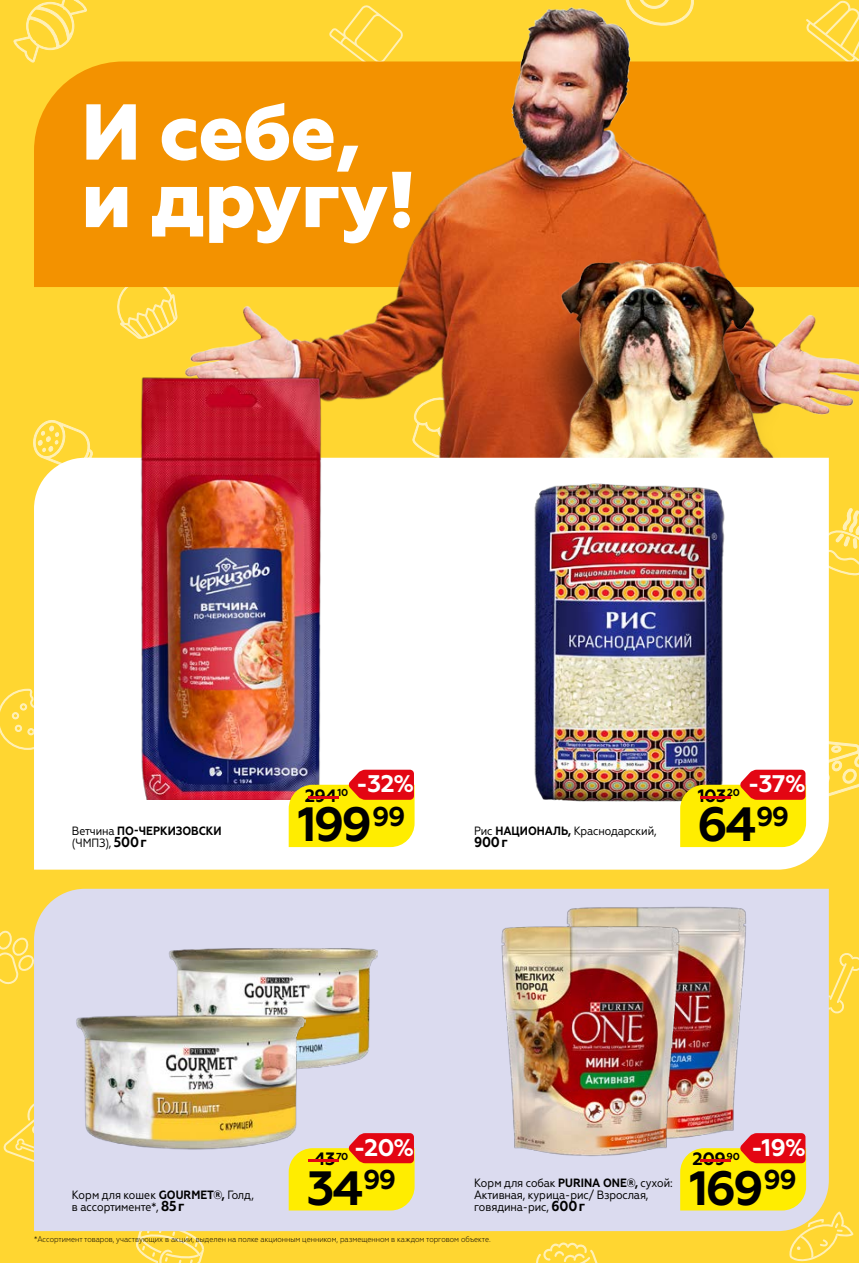
<style>
.page{position:relative;width:859px;height:1263px;background:#ffd631}
.page>*{position:absolute;margin:0;border:0;box-sizing:border-box;transform-origin:0 0}
.t1{font:800 79.05px/67.5px "Geometria";letter-spacing:-.01em;color:#fff}
.t2{font:700 48.15px "Geometria";letter-spacing:-.055em;color:#000}
.t3{font:700 24px "Geometria";color:#fff}
.t4{font:700 17.85px "Geometria";letter-spacing:-.03em;color:#000}
.t5{font:700 14.4px "Geometria Narrow";color:#000}
.t6{font:12px/12px "Geometria Narrow";letter-spacing:-.01em;color:#000}
.t7{font:300 8.25px "Geometria Narrow";color:#000}
.s1{font-weight:700}
.s2{font-weight:700;font-size:14.4px}
.s3{color:#e30613}
</style>
<div class="page">
<svg style="left:117px;top:287px;width:55px;height:52px"></svg>
<svg style="left:13px;top:0;width:74px;height:63px"></svg>
<div style="left:34px;top:61px;width:138px;height:226px;background:#f39200"></div>
<svg style="left:0;top:688px;width:34px;height:62px"></svg>
<svg style="left:829px;top:508px;width:30px;height:68px"></svg>
<svg style="left:536px;top:1242px;width:62px;height:21px"></svg>
<svg style="left:0;top:930px;width:34px;height:55px"></svg>
<svg style="left:829px;top:953px;width:30px;height:61px"></svg>
<svg style="left:134px;top:1231px;width:72px;height:32px"></svg>
<svg style="left:3px;top:1103px;width:31px;height:59px"></svg>
<svg style="left:33px;top:420px;width:61px;height:38px"></svg>
<img style="left:172px;top:0;width:687px;height:458px">
<div style="left:517px;top:291px;width:288px;height:282px;background:#000;opacity:.75"></div>
<img style="left:552px;top:253px;width:239px;height:205px">
<div style="left:34px;top:458px;width:795px;height:412px;background:#fff"></div>
<div style="left:34px;top:889px;width:795px;height:342px;background:#dbdbef"></div>
<img style="left:168px;top:904px;width:209px;height:209px">
<img style="left:75px;top:967px;width:231px;height:231px">
<img style="left:537px;top:904px;width:239px;height:229px">
<img style="left:471px;top:918px;width:239px;height:240px">
<img style="left:459px;top:476px;width:332px;height:332px">
<img style="left:132px;top:373px;width:206px;height:427px">
<svg style="left:289px;top:1133px;width:126px;height:77px;background:#f5bf22"></svg>
<svg style="left:289px;top:770px;width:126px;height:77px;background:#f0ba1c"></svg>
<svg style="left:680px;top:1133px;width:173px;height:129px"></svg>
<svg style="left:680px;top:739px;width:179px;height:108px;background:#eac85f"></svg>
<h1 class="t1" style="left:81px;top:100px;width:336px">И себе, и другу!</h1>
<p class="t6" style="left:72px;top:825px;width:151px">Ветчина <span class="s1">ПО-ЧЕРКИЗОВСКИ </span>(ЧМПЗ), <span class="s2">500г</span></p>
<h3 class="t3" style="left:356px;top:770px;width:60px">-32%</h3>
<h2 class="t2" style="left:298px;top:796px;width:109px">199<sup>99</sup></h2>
<h3 class="t4" style="left:299px;top:785px;width:51px"><span class="s3">-</span>294<sup>10</sup></h3>
<p class="t6" style="left:474px;top:825px;width:184px">Рис <span class="s1">НАЦИОНАЛЬ,</span> Краснодарский,</p>
<p class="t5" style="left:474px;top:833px;width:35px">900г</p>
<h3 class="t3" style="left:748px;top:770px;width:60px">-37%</h3>
<h2 class="t2" style="left:697px;top:796px;width:94px">64<sup>99</sup></h2>
<h3 class="t4" style="left:691px;top:785px;width:51px"><span class="s3">-</span>103<sup>20</sup></h3>
<p class="t6" style="left:72px;top:1188px;width:183px">Корм для кошек <span class="s1">GOURMET®,</span> Голд, в ассортименте*, <span class="s2">85г</span></p>
<h3 class="t3" style="left:354px;top:1133px;width:62px">-20%</h3>
<h2 class="t2" style="left:307px;top:1159px;width:91px">34<sup>99</sup></h2>
<h3 class="t4" style="left:299px;top:1148px;width:51px"><span class="s3">-</span>43<sup>70</sup></h3>
<p class="t6" style="left:474px;top:1176px;width:200px">Корм для собак <span class="s1">PURINA ONE®,</span> сухой:<br>Активная, курица-рис/ Взрослая, говядина-рис, <span class="s2">600г</span></p>
<p class="t7" style="left:34px;top:1234px;width:458px">*Ассортимент товаров, участвующих в акции, выделен на полке акционным ценником, размещенном в каждом торговом объекте.</p>
<h3 class="t3" style="left:751px;top:1133px;width:56px">-19%</h3>
<h2 class="t2" style="left:689px;top:1159px;width:109px">169<sup>99</sup></h2>
<h3 class="t4" style="left:691px;top:1148px;width:51px"><span class="s3">-</span>209<sup>90</sup></h3>
</div>
